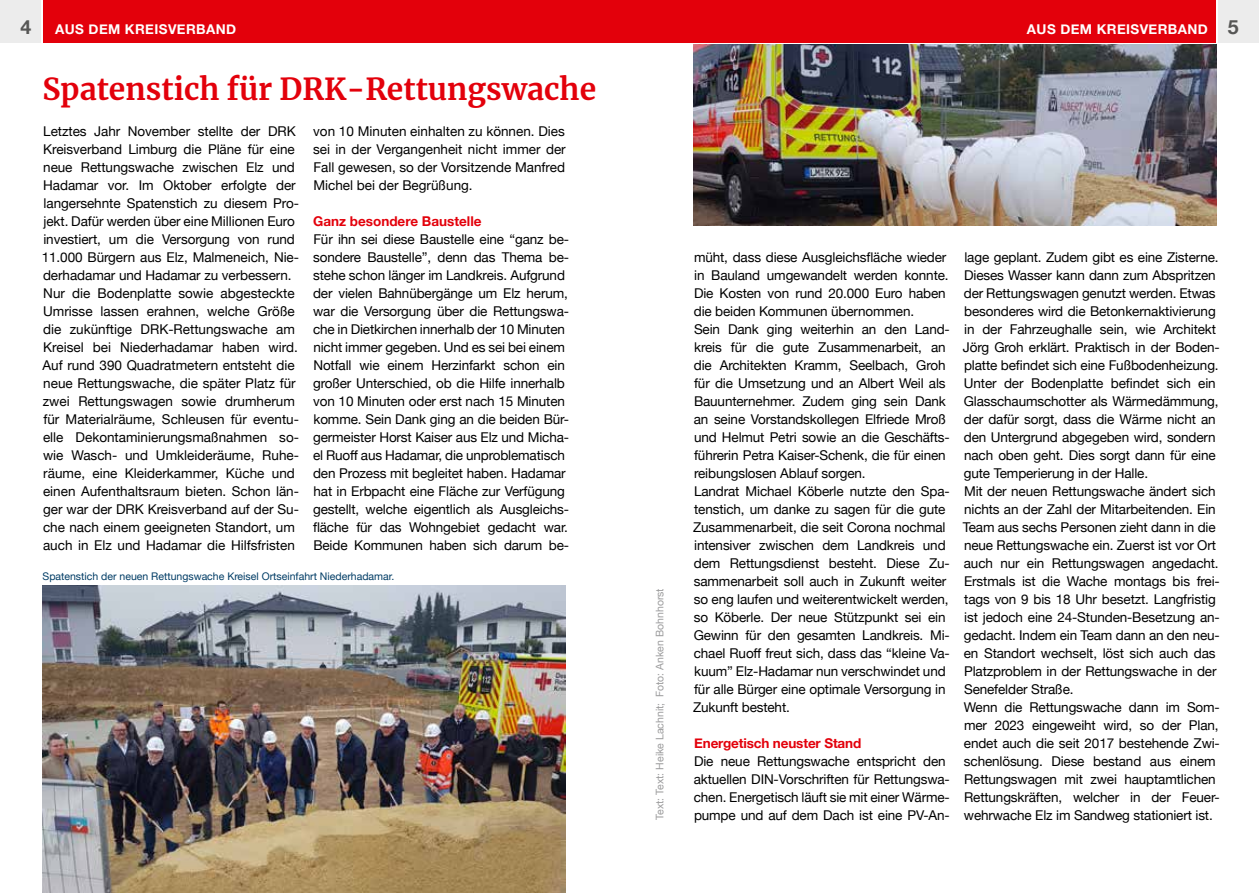
<style>
.page{position:relative;width:1259px;height:893px;background:#fff}
.page>*{position:absolute;margin:0;border:0;box-sizing:border-box;transform-origin:0 0}
.t1{font:700 30px "Merriweather";color:#e3000b}
.t2{font:700 19.5px "Helvetica Neue";color:#565655}
.t3{font:13.5px/18px "Helvetica Neue";letter-spacing:-.01em;color:#000}
.t4{font:700 13.5px "Helvetica Neue";letter-spacing:-.01em;color:#e3000b}
.t5{font:700 13.5px "Helvetica Neue";letter-spacing:.03em;color:#fff}
.t6{font:10.5px "Helvetica Neue";color:#003c65}
.t7{font:10.5px "Helvetica Neue";color:#9c9c9d}
.s1{font-size:19.5px;color:#565655}
</style>
<div class="page">
<div style="left:43px;top:0;width:586px;height:43px;background:#e3000b"></div>
<div style="left:629px;top:0;width:587px;height:43px;background:#e3000b"></div>
<div style="left:0;top:0;width:40px;height:43px;background:#ececec"></div>
<div style="left:1218px;top:0;width:41px;height:43px;background:#ececec"></div>
<img style="left:43px;top:586px;width:523px;height:307px">
<img style="left:693px;top:45px;width:523px;height:181px">
<h2 class="t2" style="left:21px;top:12px;width:12px">4</h2>
<p class="t5" style="left:55px;top:19px;width:182px">AUS DEM KREISVERBAND</p>
<p class="t5" style="left:1027px;top:19px;width:213px">AUS DEM KREISVERBAND <span class="s1">5</span></p>
<h1 class="t1" style="left:43px;top:68px;width:555px">Spatenstich für DRK-Rettungswache</h1>
<p class="t3" style="left:42px;top:123px;width:259px">Letztes Jahr November stellte der DRK Kreisverband Limburg die Pläne für eine neue Rettungswache zwischen Elz und Hadamar vor. Im Oktober erfolgte der langersehnte Spatenstich zu diesem Pro&shy;jekt. Dafür werden über eine Millionen Euro investiert, um die Versorgung von rund 11.000 Bürgern aus Elz, Malmeneich, Nie&shy;derhadamar und Hadamar zu verbessern.<br>Nur die Bodenplatte sowie abgesteckte Umrisse lassen erahnen, welche Größe die zukünftige DRK-Rettungswache am Kreisel bei Niederhadamar haben wird.<br>Auf rund 390 Quadratmetern entsteht die neue Rettungswache, die später Platz für zwei Rettungswagen sowie drumherum für Materialräume, Schleusen für eventu&shy;elle Dekontaminierungsmaßnahmen so&shy;wie Wasch- und Umkleideräume, Ruhe&shy;räume, eine Kleiderkammer, Küche und einen Aufenthaltsraum bieten. Schon län&shy;ger war der DRK Kreisverband auf der Su&shy;che nach einem geeigneten Standort, um auch in Elz und Hadamar die Hilfsfristen</p>
<p class="t3" style="left:313px;top:123px;width:254px;text-align:justify">von 10 Minuten einhalten zu können. Dies sei in der Vergangenheit nicht immer der Fall gewesen, so der Vorsitzende Manfred Michel bei der Begrüßung.</p>
<p class="t4" style="left:313px;top:210px;width:170px">Ganz besondere Baustelle</p>
<p class="t3" style="left:313px;top:231px;width:258px">Für ihn sei diese Baustelle eine “ganz be&shy;sondere Baustelle”, denn das Thema be&shy;stehe schon länger im Landkreis. Aufgrund der vielen Bahnübergänge um Elz herum, war die Versorgung über die Rettungswa&shy;che in Dietkirchen innerhalb der 10 Minuten nicht immer gegeben. Und es sei bei einem Notfall wie einem Herzinfarkt schon ein großer Unterschied, ob die Hilfe innerhalb von 10 Minuten oder erst nach 15 Minuten komme. Sein Dank ging an die beiden Bür&shy;germeister Horst Kaiser aus Elz und Micha&shy;el Ruoff aus Hadamar, die unproblematisch den Prozess mit begleitet haben. Hadamar hat in Erbpacht eine Fläche zur Verfügung gestellt, welche eigentlich als Ausgleichs&shy;fläche für das Wohngebiet gedacht war.<br>Beide Kommunen haben sich darum be-</p>
<p class="t6" style="left:43px;top:569px;width:353px">Spatenstich der neuen Rettungswache Kreisel Ortseinfahrt Niederhadamar.</p>
<p class="t7" style="left:652px;top:820px;width:233px;rotate:-90deg">Text: Text: Heike Lachnit; Foto: Anken Bohnhorst</p>
<p class="t3" style="left:693px;top:249px;width:258px">müht, dass diese Ausgleichsfläche wieder in Bauland umgewandelt werden konnte.<br>Die Kosten von rund 20.000 Euro haben die beiden Kommunen übernommen.<br>Sein Dank ging weiterhin an den Land&shy;kreis für die gute Zusammenarbeit, an die Architekten Kramm, Seelbach, Groh für die Umsetzung und an Albert Weil als Bauunternehmer. Zudem ging sein Dank an seine Vorstandskollegen Elfriede Mroß und Helmut Petri sowie an die Geschäfts&shy;führerin Petra Kaiser-Schenk, die für einen reibungslosen Ablauf sorgen.<br>Landrat Michael Köberle nutzte den Spa&shy;tenstich, um danke zu sagen für die gute Zusammenarbeit, die seit Corona nochmal intensiver zwischen dem Landkreis und dem Rettungsdienst besteht. Diese Zu&shy;sammenarbeit soll auch in Zukunft weiter so eng laufen und weiterentwickelt werden, so Köberle. Der neue Stützpunkt sei ein Gewinn für den gesamten Landkreis. Mi&shy;chael Ruoff freut sich, dass das “kleine Va&shy;kuum” Elz-Hadamar nun verschwindet und für alle Bürger eine optimale Versorgung in Zukunft besteht.</p>
<p class="t4" style="left:694px;top:732px;width:169px">Energetisch neuster Stand</p>
<p class="t3" style="left:694px;top:752px;width:257px">Die neue Rettungswache entspricht den aktuellen DIN-Vorschriften für Rettungswa&shy;chen. Energetisch läuft sie mit einer Wärme&shy;pumpe und auf dem Dach ist eine PV-An-</p>
<p class="t3" style="left:962px;top:249px;width:259px">lage geplant. Zudem gibt es eine Zisterne.<br>Dieses Wasser kann dann zum Abspritzen der Rettungswagen genutzt werden. Etwas besonderes wird die Betonkernaktivierung in der Fahrzeughalle sein, wie Architekt Jörg Groh erklärt. Praktisch in der Boden&shy;platte befindet sich eine Fußbodenheizung.<br>Unter der Bodenplatte befindet sich ein Glasschaumschotter als Wärmedämmung, der dafür sorgt, dass die Wärme nicht an den Untergrund abgegeben wird, sondern nach oben geht. Dies sorgt dann für eine gute Temperierung in der Halle.<br>Mit der neuen Rettungswache ändert sich nichts an der Zahl der Mitarbeitenden. Ein Team aus sechs Personen zieht dann in die neue Rettungswache ein. Zuerst ist vor Ort auch nur ein Rettungswagen angedacht.<br>Erstmals ist die Wache montags bis frei&shy;tags von 9 bis 18 Uhr besetzt. Langfristig ist jedoch eine 24-Stunden-Besetzung an&shy;gedacht. Indem ein Team dann an den neu&shy;en Standort wechselt, löst sich auch das Platzproblem in der Rettungswache in der Senefelder Straße.<br>Wenn die Rettungswache dann im Som&shy;mer 2023 eingeweiht wird, so der Plan, endet auch die seit 2017 bestehende Zwi&shy;schenlösung. Diese bestand aus einem Rettungswagen mit zwei hauptamtlichen Rettungskräften, welcher in der Feuer&shy;wehrwache Elz im Sandweg stationiert ist.</p>
</div>
